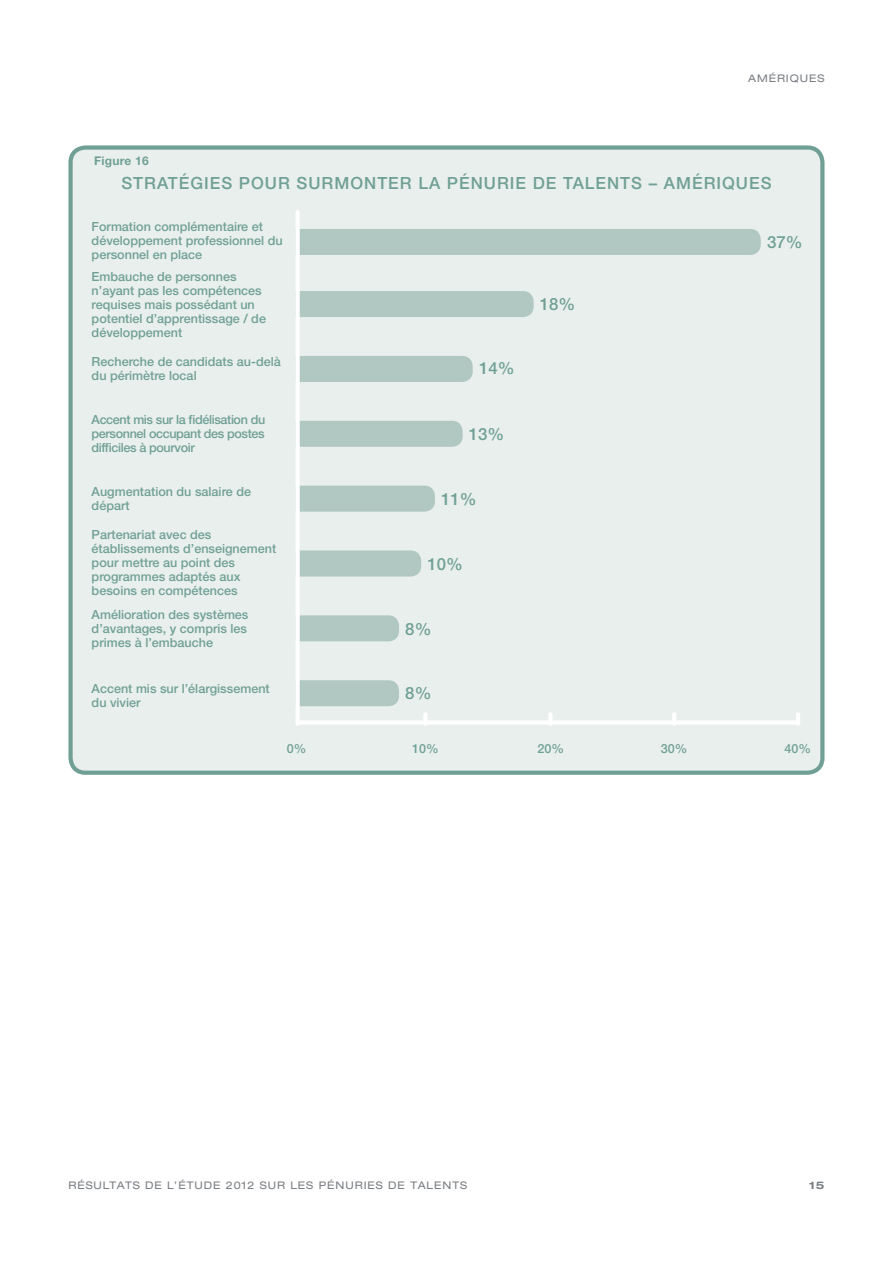
<style>
.page{position:relative;width:893px;height:1263px;background:#fff}
.page>*{position:absolute;margin:0;border:0;box-sizing:border-box;transform-origin:0 0}
.t1{font:500 16.8px "Helvetica Neue LT Std";letter-spacing:.06em;color:#70a095}
.t2{font:500 12.6px/14px "Helvetica Neue LT Std";color:#70a095}
.t3{font:700 12px "Helvetica Neue LT Std";letter-spacing:.02em;color:#70a095}
.t4{font:expanded 10.5px "Helvetica Neue LT Std";letter-spacing:.09em;color:#797d82}
.t5{font:700 expanded 10.5px "Helvetica Neue LT Std";color:#797d82}
</style>
<div class="page">
<div style="left:71px;top:148px;width:751px;height:625px;background:#e9efed;border-radius:15px"></div>
<div style="left:68px;top:145px;width:756px;height:630px;border:4px solid #70a095;border-radius:15px"></div>
<div style="left:300px;top:229px;width:461px;height:26px;background:#b0c8c1"></div>
<div style="left:300px;top:291px;width:234px;height:26px;background:#b0c8c1"></div>
<div style="left:300px;top:356px;width:173px;height:26px;background:#b0c8c1"></div>
<svg style="left:300px;top:420px;width:163px;height:27px;background:#b2c9c3"></svg>
<svg style="left:300px;top:485px;width:135px;height:27px;background:#b2c9c3"></svg>
<svg style="left:300px;top:550px;width:122px;height:27px;background:#b3cac3"></svg>
<svg style="left:300px;top:680px;width:99px;height:27px;background:#b2cac3"></svg>
<svg style="left:300px;top:615px;width:99px;height:27px;background:#b2cac3"></svg>
<div style="left:295px;top:212px;width:5px;height:512px;background:#fff"></div>
<hr style="left:299px;top:720px;width:499px;height:4px;background:#fff">
<hr style="left:548px;top:714px;width:4px;height:10px;background:#fff">
<hr style="left:672px;top:714px;width:4px;height:10px;background:#fff">
<hr style="left:796px;top:714px;width:4px;height:10px;background:#fff">
<div style="left:423px;top:714px;width:5px;height:10px;background:#fff"></div>
<p class="t3" style="left:94px;top:153px;width:56px">Figure 16</p>
<p class="t4" style="left:748px;top:72px;width:61px">AMÉRIQUES</p>
<h1 class="t1" style="left:121px;top:173px;width:13px">STR</h1>
<h1 class="t1" style="left:157px;top:173px;width:57px">ATÉGIES</h1>
<h1 class="t1" style="left:239px;top:173px;width:71px">POUR SUR</h1>
<h1 class="t1" style="left:334px;top:173px;width:56px">MONTER</h1>
<h1 class="t1" style="left:418px;top:173px;width:77px">LA PÉNURIE</h1>
<h1 class="t1" style="left:533px;top:173px;width:172px">DE TALENTS – AMÉRIQUES</h1>
<p class="t2" style="left:92px;top:220px;width:192px">Formation complémentaire et développement professionnel du personnel en place</p>
<h1 class="t1" style="left:767px;top:232px;width:37px">37%</h1>
<p class="t2" style="left:92px;top:269px;width:176px">Embauche de personnes n’ayant pas les compétences requises mais possédant un potentiel d’apprentissage / de développement</p>
<p class="t2" style="left:92px;top:355px;width:191px">Recherche de candidats au-delà du périmètre local</p>
<p class="t2" style="left:92px;top:412px;width:175px;text-align:justify">Accent mis sur la fidélisation du personnel occupant des postes difficiles à pourvoir</p>
<p class="t2" style="left:92px;top:484px;width:161px">Augmentation du salaire de départ</p>
<p class="t2" style="left:92px;top:528px;width:186px">Partenariat avec des établissements d’enseignement pour mettre au point des programmes adaptés aux besoins en compétences</p>
<p class="t2" style="left:92px;top:608px;width:158px;text-align:justify">Amélioration des systèmes d’avantages, y compris les primes à l’embauche</p>
<p class="t2" style="left:92px;top:681px;width:180px">Accent mis sur l’élargissement du vivier</p>
<h1 class="t1" style="left:479px;top:358px;width:37px">14%</h1>
<h1 class="t1" style="left:469px;top:424px;width:37px">13%</h1>
<h1 class="t1" style="left:441px;top:489px;width:37px">11%</h1>
<h1 class="t1" style="left:427px;top:553px;width:37px">10%</h1>
<h1 class="t1" style="left:405px;top:619px;width:28px">8%</h1>
<h1 class="t1" style="left:405px;top:683px;width:28px">8%</h1>
<h1 class="t1" style="left:540px;top:294px;width:37px">18%</h1>
<p class="t2" style="left:287px;top:741px;width:21px">0%</p>
<p class="t2" style="left:412px;top:741px;width:28px">10%</p>
<p class="t2" style="left:537px;top:741px;width:28px">20%</p>
<p class="t2" style="left:661px;top:741px;width:28px">30%</p>
<p class="t2" style="left:784px;top:741px;width:28px">40%</p>
<p class="t4" style="left:68px;top:1179px;width:400px">RÉSULTATS DE L’ÉTUDE 2012 SUR LES PÉNURIES DE TALENTS</p>
<p class="t5" style="left:809px;top:1178px;width:17px">15</p>
</div>
